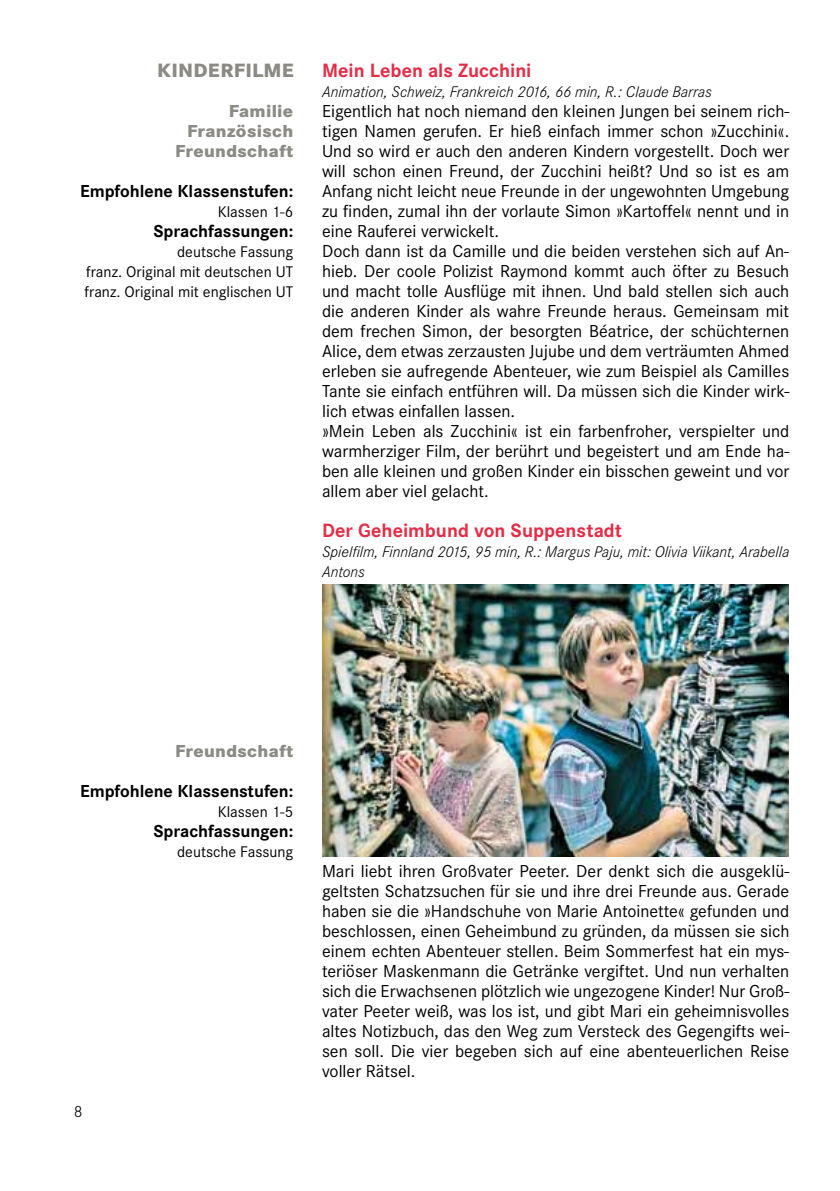
<style>
.page{position:relative;width:840px;height:1191px;background:#fff}
.page>*{position:absolute;margin:0;border:0;box-sizing:border-box;transform-origin:0 0}
.t1{font:700 20px "Corporate S";color:#e52c46}
.t2{font:800 20px "Corporate S";color:#8b8a85}
.t3{font:18px/20px "Corporate S";color:#000}
.t4{font:700 18px "Corporate S";color:#000}
.t5{font:800 18px/20px "Corporate S";letter-spacing:.02em;color:#8b8a85;text-align:right}
.t6{font:300 17px "Corporate S";color:#000}
.t7{font:italic 300 16px/20px "Corporate S";color:#000}
.t8{font:16px/20px "Corporate S";color:#000;text-align:justify}
</style>
<div class="page">
<img style="left:322px;top:585px;width:466px;height:272px">
<p class="t2" style="left:157px;top:58px;width:64px">Kin derfilme</p>
<p class="t5" style="left:175px;top:101px;width:120px">Familie<br>Französisch<br>Freundschaft</p>
<p class="t4" style="left:80px;top:180px;width:214px">Empfohlene Klassenstufen:</p>
<p class="t8" style="left:218px;top:202px;width:77px">Klassen 1-6</p>
<p class="t4" style="left:153px;top:220px;width:141px">Sprachfassungen:</p>
<p class="t8" style="left:84px;top:242px;width:210px;text-indent:92px">deutsche Fassung franz. Original mit deutschen UT franz. Original mit englischen UT</p>
<p class="t1" style="left:322px;top:59px;width:211px">Mein Leben als Zucchini</p>
<p class="t7" style="left:322px;top:82px;width:391px">Animation, Schweiz, Frankreich 2016, 66 min, R.: Claude Barras</p>
<p class="t3" style="left:322px;top:101px;width:468px">Eigentlich hat noch niemand den kleinen Jungen bei seinem rich&shy;tigen Namen gerufen. Er hieß einfach immer schon »Zucchini«.<br>Und so wird er auch den anderen Kindern vorgestellt. Doch wer will schon einen Freund, der Zucchini heißt? Und so ist es am Anfang nicht leicht neue Freunde in der ungewohnten Umgebung zu finden, zumal ihn der vorlaute Simon »Kartoffel« nennt und in eine Rauferei verwickelt.<br>Doch dann ist da Camille und die beiden verstehen sich auf An&shy;hieb. Der coole Polizist Raymond kommt auch öfter zu Besuch und macht tolle Ausflüge mit ihnen. Und bald stellen sich auch die anderen Kinder als wahre Freunde heraus. Gemeinsam mit dem frechen Simon, der besorgten Béatrice, der schüchternen Alice, dem etwas zerzausten Jujube und dem verträumten Ahmed erleben sie aufregende Abenteuer, wie zum Beispiel als Camilles Tante sie einfach entführen will. Da müssen sich die Kinder wirk&shy;lich etwas einfallen lassen.<br>»Mein Leben als Zucchini« ist ein farbenfroher, verspielter und warmherziger Film, der berührt und begeistert und am Ende ha&shy;ben alle kleinen und großen Kinder ein bisschen geweint und vor allem aber viel gelacht.</p>
<p class="t1" style="left:322px;top:519px;width:301px">Der Geheimbund von Suppenstadt</p>
<p class="t7" style="left:322px;top:542px;width:468px">Spielfilm, Finnland 2015, 95 min, R.: Margus Paju, mit: Olivia Viikant, Arabella<br>Antons</p>
<p class="t5" style="left:175px;top:741px;width:119px">Freundschaft</p>
<p class="t4" style="left:80px;top:780px;width:214px">Empfohlene Klassenstufen:</p>
<p class="t8" style="left:218px;top:802px;width:77px">Klassen 1-5</p>
<p class="t4" style="left:153px;top:820px;width:141px">Sprachfassungen:</p>
<p class="t8" style="left:177px;top:842px;width:117px">deutsche Fassung</p>
<p class="t6" style="left:74px;top:1102px;width:10px">8</p>
<p class="t3" style="left:322px;top:861px;width:468px;text-align:justify">Mari liebt ihren Großvater Peeter. Der denkt sich die ausgeklü&shy;geltsten Schatzsuchen für sie und ihre drei Freunde aus. Gerade haben sie die »Handschuhe von Marie Antoinette« gefunden und beschlossen, einen Geheimbund zu gründen, da müssen sie sich einem echten Abenteuer stellen. Beim Sommerfest hat ein mys&shy;teriöser Maskenmann die Getränke vergiftet. Und nun verhalten sich die Erwachsenen plötzlich wie ungezogene Kinder! Nur Groß&shy;vater Peeter weiß, was los ist, und gibt Mari ein geheimnisvolles altes Notizbuch, das den Weg zum Versteck des Gegengifts wei&shy;sen soll. Die vier begeben sich auf eine abenteuerlichen Reise voller Rätsel.</p>
</div>
